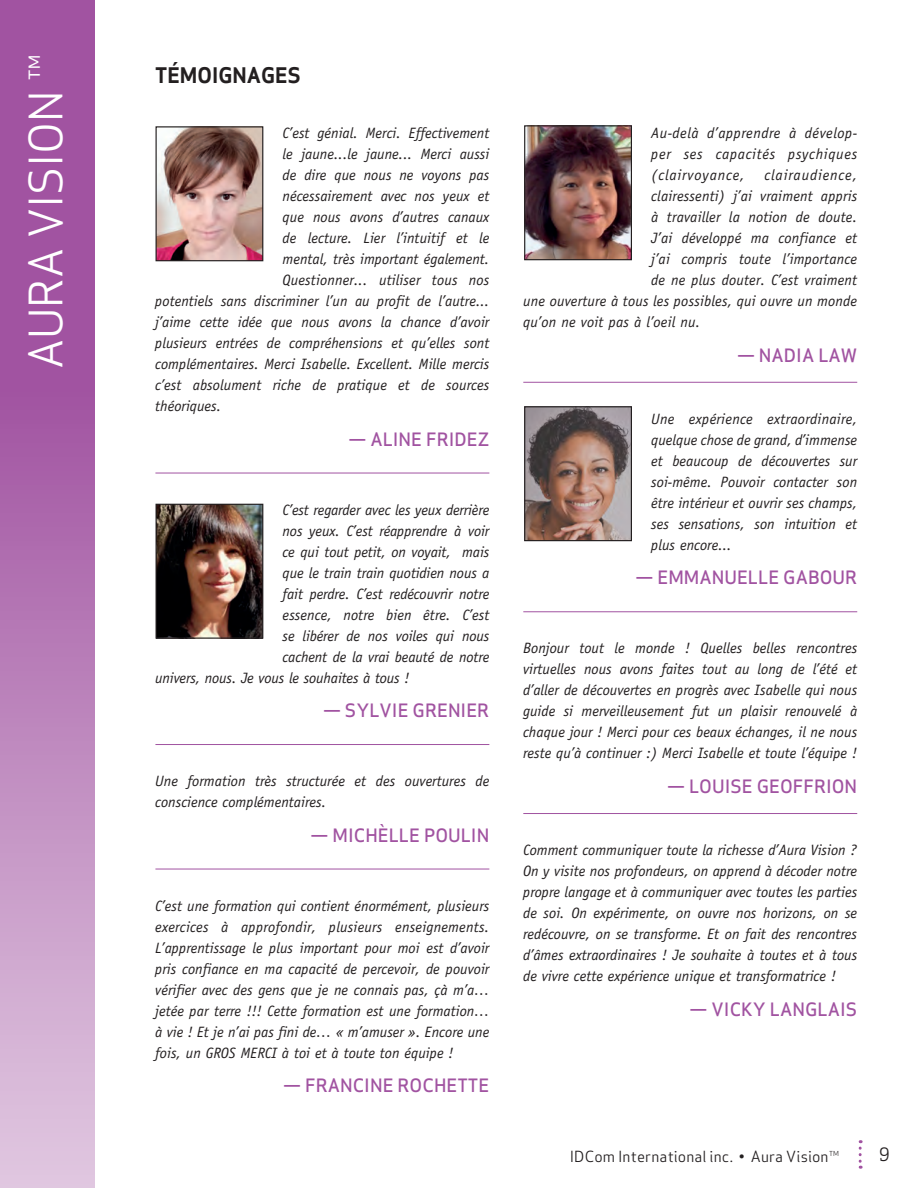
<style>
.page{position:relative;width:918px;height:1188px;background:#fff}
.page>*{position:absolute;margin:0;border:0;box-sizing:border-box;transform-origin:0 0}
.t1{font:45px "Apex Sans";color:#fff}
.t2{font:700 21px "Apex Sans";color:#231f20}
.t3{font:500 18px "Apex Sans";color:#a153a1}
.t4{font:18px "Apex Serif";color:#231f20}
.t5{font:italic 15px/21px "Officina Sans";color:#231f20;text-align:justify}
.t6{font:15px "Apex Sans";letter-spacing:.01em;color:#231f20}
.t7{font:italic 15px "Officina Sans";letter-spacing:.055em;color:#231f20}
.t8{font:6.75px "Apex Sans";color:#231f20}
</style>
<div class="page">
<svg style="left:859px;top:1140px;width:3px;height:29px"></svg>
<svg style="left:0;top:0;width:94px;height:1188px;background:#b67bb6"></svg>
<hr style="left:155px;top:473px;width:334px;height:1px;background:#a153a1">
<hr style="left:155px;top:744px;width:334px;height:1px;background:#a153a1">
<hr style="left:155px;top:869px;width:334px;height:1px;background:#a153a1">
<hr style="left:523px;top:382px;width:334px;height:1px;background:#a153a1">
<hr style="left:523px;top:611px;width:334px;height:1px;background:#a153a1">
<hr style="left:523px;top:813px;width:334px;height:1px;background:#a153a1">
<img style="left:158px;top:128px;width:103px;height:131px">
<div style="left:156px;top:126px;width:107px;height:135px;border:1px solid #231f20"></div>
<img style="left:158px;top:506px;width:103px;height:131px">
<div style="left:156px;top:504px;width:107px;height:135px;border:1px solid #231f20"></div>
<img style="left:526px;top:127px;width:104px;height:131px">
<div style="left:524px;top:125px;width:108px;height:135px;border:1px solid #231f20"></div>
<img style="left:526px;top:408px;width:104px;height:131px">
<div style="left:524px;top:406px;width:108px;height:135px;border:1px solid #231f20"></div>
<p class="t1" style="left:9px;top:369px;width:317px;rotate:-90deg">AURA VISION ™</p>
<p class="t2" style="left:155px;top:62px;width:147px">TÉMOIGNAGES</p>
<p class="t5" style="left:283px;top:123px;width:208px">C’est génial. Merci. Effectivement</p>
<p class="t5" style="left:283px;top:144px;width:208px">le jaune...le jaune... Merci aussi</p>
<p class="t5" style="left:283px;top:165px;width:208px">de dire que nous ne voyons pas</p>
<p class="t5" style="left:283px;top:186px;width:208px">nécessairement avec nos yeux et</p>
<p class="t5" style="left:283px;top:207px;width:208px">que nous avons d’autres canaux</p>
<p class="t5" style="left:283px;top:228px;width:208px">de lecture. Lier l’intuitif et le</p>
<p class="t5" style="left:283px;top:249px;width:208px">mental, très important également.</p>
<p class="t5" style="left:283px;top:270px;width:208px">Questionner... utiliser tous nos</p>
<p class="t5" style="left:155px;top:291px;width:336px">potentiels sans discriminer l’un au profit de l’autre...</p>
<p class="t5" style="left:155px;top:312px;width:336px">j’aime cette idée que nous avons la chance d’avoir</p>
<p class="t5" style="left:155px;top:333px;width:336px">plusieurs entrées de compréhensions et qu’elles sont</p>
<p class="t5" style="left:155px;top:354px;width:336px">complémentaires. Merci Isabelle. Excellent. Mille mercis</p>
<p class="t5" style="left:155px;top:375px;width:336px">c’est absolument riche de pratique et de sources</p>
<p class="t5" style="left:155px;top:396px;width:68px">théoriques.</p>
<p class="t3" style="left:348px;top:423px;width:142px">— ALINE FRIDEZ</p>
<p class="t5" style="left:283px;top:499px;width:208px">C’est regarder avec les yeux derrière</p>
<p class="t5" style="left:283px;top:520px;width:208px">nos yeux. C’est réapprendre à voir</p>
<p class="t5" style="left:283px;top:541px;width:208px">ce qui tout petit, on voyait, mais</p>
<p class="t5" style="left:283px;top:562px;width:208px">que le train train quotidien nous a</p>
<p class="t5" style="left:283px;top:583px;width:208px">fait perdre. C’est redécouvrir notre</p>
<p class="t5" style="left:283px;top:604px;width:208px">essence, notre bien être. C’est</p>
<p class="t5" style="left:283px;top:625px;width:208px">se libérer de nos voiles qui nous</p>
<p class="t5" style="left:283px;top:646px;width:208px">cachent de la vrai beauté de notre</p>
<p class="t5" style="left:155px;top:667px;width:256px">univers, nous. Je vous le souhaites à tous !</p>
<p class="t3" style="left:323px;top:695px;width:168px">— SYLVIE GRENIER</p>
<p class="t5" style="left:155px;top:771px;width:336px">Une formation très structurée et des ouvertures de conscience complémentaires.</p>
<p class="t3" style="left:311px;top:819px;width:180px">— MICHÈLLE POULIN</p>
<p class="t5" style="left:155px;top:895px;width:336px">C’est une formation qui contient énormément, plusieurs exercices à approfondir, plusieurs enseignements.<br>L’apprentissage le plus important pour moi est d’avoir pris confiance en ma capacité de percevoir, de pouvoir vérifier avec des gens que je ne connais pas, çà m’a… jetée par terre !!! Cette formation est une formation… à vie ! Et je n’ai pas fini de… « m’amuser ». Encore une fois, un GROS MERCI à toi et à toute ton équipe !</p>
<p class="t3" style="left:283px;top:1070px;width:208px">— FRANCINE ROCHETTE</p>
<p class="t5" style="left:651px;top:123px;width:208px">Au-delà d’apprendre à dévelop&shy;per ses capacités psychiques (clairvoyance,</p>
<p class="t7" style="left:765px;top:166px;width:94px">clairaudience,</p>
<p class="t5" style="left:651px;top:186px;width:207px">clairessenti) j’ai vraiment appris</p>
<p class="t5" style="left:651px;top:207px;width:207px">à travailler la notion de doute.</p>
<p class="t5" style="left:651px;top:228px;width:208px">J’ai développé ma confiance et</p>
<p class="t5" style="left:651px;top:249px;width:207px">j’ai compris toute l’importance</p>
<p class="t5" style="left:651px;top:270px;width:208px">de ne plus douter. C’est vraiment</p>
<p class="t5" style="left:523px;top:291px;width:336px">une ouverture à tous les possibles, qui ouvre un monde</p>
<p class="t5" style="left:523px;top:312px;width:179px">qu’on ne voit pas à l’oeil nu.</p>
<p class="t3" style="left:737px;top:339px;width:122px">— NADIA LAW</p>
<p class="t5" style="left:651px;top:408px;width:208px">Une expérience extraordinaire, quelque chose de grand, d’immense et beaucoup de découvertes sur soi-même. Pouvoir contacter son être intérieur et ouvrir ses champs, ses sensations, son intuition et plus encore...</p>
<p class="t3" style="left:635px;top:562px;width:223px">— EMMANUELLE GABOUR</p>
<p class="t5" style="left:523px;top:638px;width:336px">Bonjour tout le monde ! Quelles belles rencontres virtuelles nous avons faites tout au long de l’été et d’aller de découvertes en progrès avec Isabelle qui nous guide si merveilleusement fut un plaisir renouvelé à chaque jour ! Merci pour ces beaux échanges, il ne nous reste qu’à continuer :) Merci Isabelle et toute l’équipe !</p>
<p class="t3" style="left:667px;top:770px;width:192px">— LOUISE GEOFFRION</p>
<p class="t5" style="left:523px;top:840px;width:336px">Comment communiquer toute la richesse d’Aura Vision ?<br>On y visite nos profondeurs, on apprend à décoder notre propre langage et à communiquer avec toutes les parties de soi. On expérimente, on ouvre nos horizons, on se redécouvre, on se transforme. Et on fait des rencontres d’âmes extraordinaires ! Je souhaite à toutes et à tous de vivre cette expérience unique et transformatrice !</p>
<p class="t3" style="left:690px;top:993px;width:169px">— VICKY LANGLAIS</p>
<p class="t6" style="left:570px;top:1144px;width:260px">IDCom International inc. • Aura Vision</p>
<p class="t8" style="left:829px;top:1148px;width:12px">TM</p>
<p class="t4" style="left:879px;top:1143px;width:12px">9</p>
</div>
